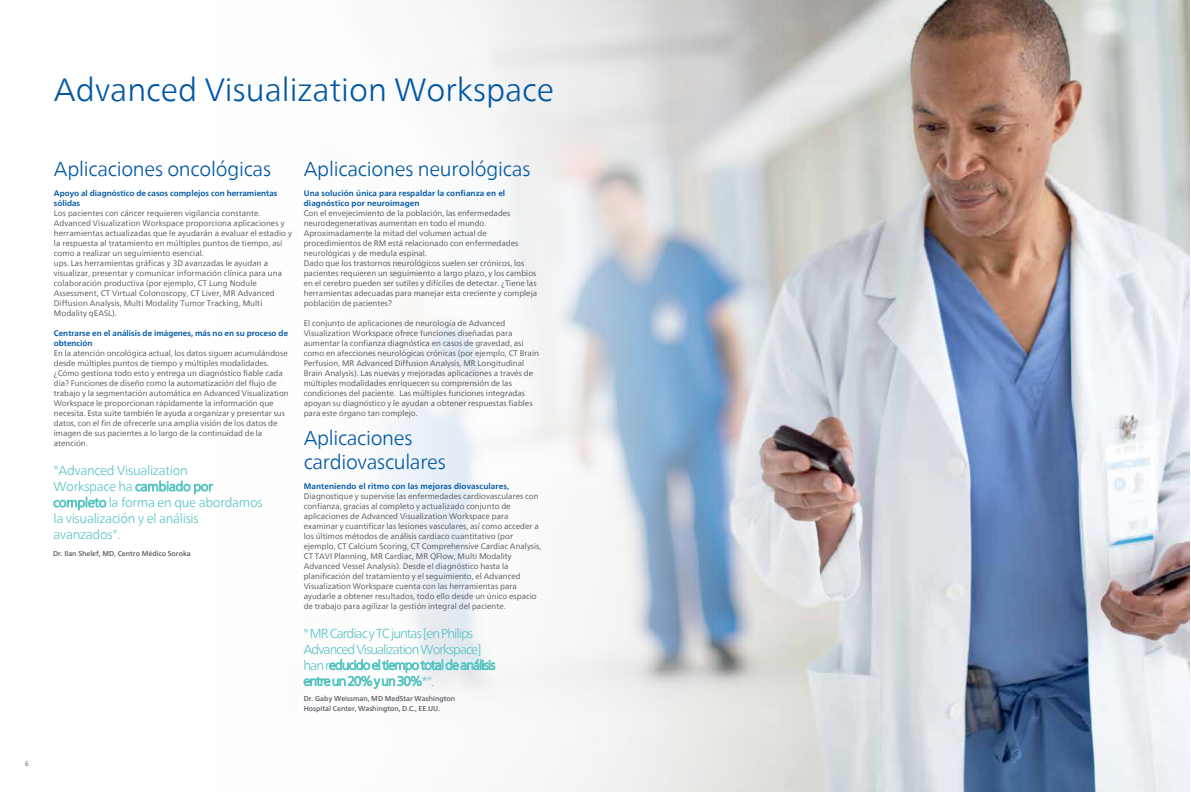
<style>
.page{position:relative;width:1191px;height:792px;background:#fff}
.page>*{position:absolute;margin:0;border:0;box-sizing:border-box;transform-origin:0 0}
.t1{font:300 32px "Neue Frutiger World";color:#0057a5}
.t2{font:300 20px/24px "Neue Frutiger World";letter-spacing:-.01em;color:#0057a5}
.t3{font:300 13px/16px "Neue Frutiger World";letter-spacing:-.07em;color:#56c4c2}
.t4{font:300 13px/16px "Neue Frutiger World";letter-spacing:-.02em;color:#56c4c2}
.t5{font:8px/10px "Neue Frutiger World";color:#53585f}
.t6{font:700 8px/10px "Neue Frutiger World";color:#0057a5}
.t7{font:500 7px/10px "Neue Frutiger World";color:#53585f}
.t8{font:6.5px "Neue Frutiger World";color:#53585f}
</style>
<div class="page">
<img style="left:362px;top:0;width:827px;height:792px">
<p class="t8" style="left:25px;top:759px;width:5px">6</p>
<h1 class="t1" style="left:54px;top:65px;width:502px">Advanced Visualization Workspace</h1>
<h2 class="t2" style="left:54px;top:157px;width:219px">Aplicaciones oncológicas</h2>
<p class="t6" style="left:54px;top:188px;width:225px">Apoyo al diagnóstico de casos complejos con herramientas sólidas</p>
<p class="t5" style="left:54px;top:208px;width:239px">Los pacientes con cáncer requieren vigilancia constante.<br>Advanced Visualization Workspace proporciona aplicaciones y herramientas actualizadas que le ayudarán a evaluar el estadio y la respuesta al tratamiento en múltiples puntos de tiempo, así como a realizar un seguimiento esencial.<br>ups. Las herramientas gráficas y 3D avanzadas le ayudan a visualizar, presentar y comunicar información clínica para una colaboración productiva (por ejemplo, CT Lung Nodule Assessment, CT Virtual Colonoscopy, CT Liver, MR Advanced Diffusion Analysis, Multi Modality Tumor Tracking, Multi Modality qEASL).</p>
<p class="t6" style="left:54px;top:328px;width:236px">Centrarse en el análisis de imágenes, más no en su proceso de obtención</p>
<p class="t5" style="left:54px;top:348px;width:236px">En la atención oncológica actual, los datos siguen acumulándose desde múltiples puntos de tiempo y múltiples modalidades. ¿Cómo gestiona todo esto y entrega un diagnóstico fiable cada día? Funciones de diseño como la automatización del flujo de trabajo y la segmentación automática en Advanced Visualization Workspace le proporcionan rápidamente la información que necesita. Esta suite también le ayuda a organizar y presentar sus datos, con el fin de ofrecerle una amplia visión de los datos de imagen de sus pacientes a lo largo de la continuidad de la atención.</p>
<h3 class="t4" style="left:53px;top:463px;width:211px">"Advanced Visualization<br>Workspace ha cambiado por completo la forma en que abordamos la visualización y el análisis avanzados".</h3>
<p class="t7" style="left:53px;top:548px;width:139px">Dr. Ilan Shelef, MD, Centro Médico Soroka</p>
<h2 class="t2" style="left:304px;top:157px;width:228px">Aplicaciones neurológicas</h2>
<p class="t6" style="left:304px;top:188px;width:203px">Una solución única para respaldar la confianza en el diagnóstico por neuroimagen</p>
<p class="t5" style="left:304px;top:208px;width:235px">Con el envejecimiento de la población, las enfermedades neurodegenerativas aumentan en todo el mundo.<br>Aproximadamente la mitad del volumen actual de procedimientos de RM está relacionado con enfermedades neurológicas y de medula espinal.<br>Dado que los trastornos neurológicos suelen ser crónicos, los pacientes requieren un seguimiento a largo plazo, y los cambios en el cerebro pueden ser sutiles y difíciles de detectar. ¿Tiene las herramientas adecuadas para manejar esta creciente y compleja población de pacientes?</p>
<p class="t5" style="left:304px;top:318px;width:237px">El conjunto de aplicaciones de neurología de Advanced Visualization Workspace ofrece funciones diseñadas para aumentar la confianza diagnóstica en casos de gravedad, así como en afecciones neurológicas crónicas (por ejemplo, CT Brain Perfusion, MR Advanced Diffusion Analysis, MR Longitudinal Brain Analysis). Las nuevas y mejoradas aplicaciones a través de múltiples modalidades enriquecen su comprensión de las condiciones del paciente. Las múltiples funciones integradas apoyan su diagnóstico y le ayudan a obtener respuestas fiables para este órgano tan complejo.</p>
<h2 class="t2" style="left:304px;top:426px;width:143px">Aplicaciones cardiovasculares</h2>
<p class="t6" style="left:304px;top:481px;width:207px">Manteniendo el ritmo con las mejoras diovasculares,</p>
<p class="t5" style="left:304px;top:491px;width:239px">Diagnostique y supervise las enfermedades cardiovasculares con confianza, gracias al completo y actualizado conjunto de aplicaciones de Advanced Visualization Workspace para examinar y cuantificar las lesiones vasculares, así como acceder a los últimos métodos de análisis cardíaco cuantitativo (por ejemplo, CT Calcium Scoring, CT Comprehensive Cardiac Analysis, CT TAVI Planning, MR Cardiac, MR QFlow, Multi Modality Advanced Vessel Analysis). Desde el diagnóstico hasta la planificación del tratamiento y el seguimiento, el Advanced Visualization Workspace cuenta con las herramientas para ayudarle a obtener resultados, todo ello desde un único espacio de trabajo para agilizar la gestión integral del paciente.</p>
<h3 class="t3" style="left:303px;top:625px;width:194px">" MR Cardiac y TC juntas [en Philips Advanced Visualization Workspace] han reducido el tiempo total de análisis entre un 20% y un 30%*".</h3>
<p class="t7" style="left:304px;top:694px;width:153px">Dr. Gaby Weissman, MD MedStar Washington<br>Hospital Center, Washington, D.C., EE.UU.</p>
</div>
